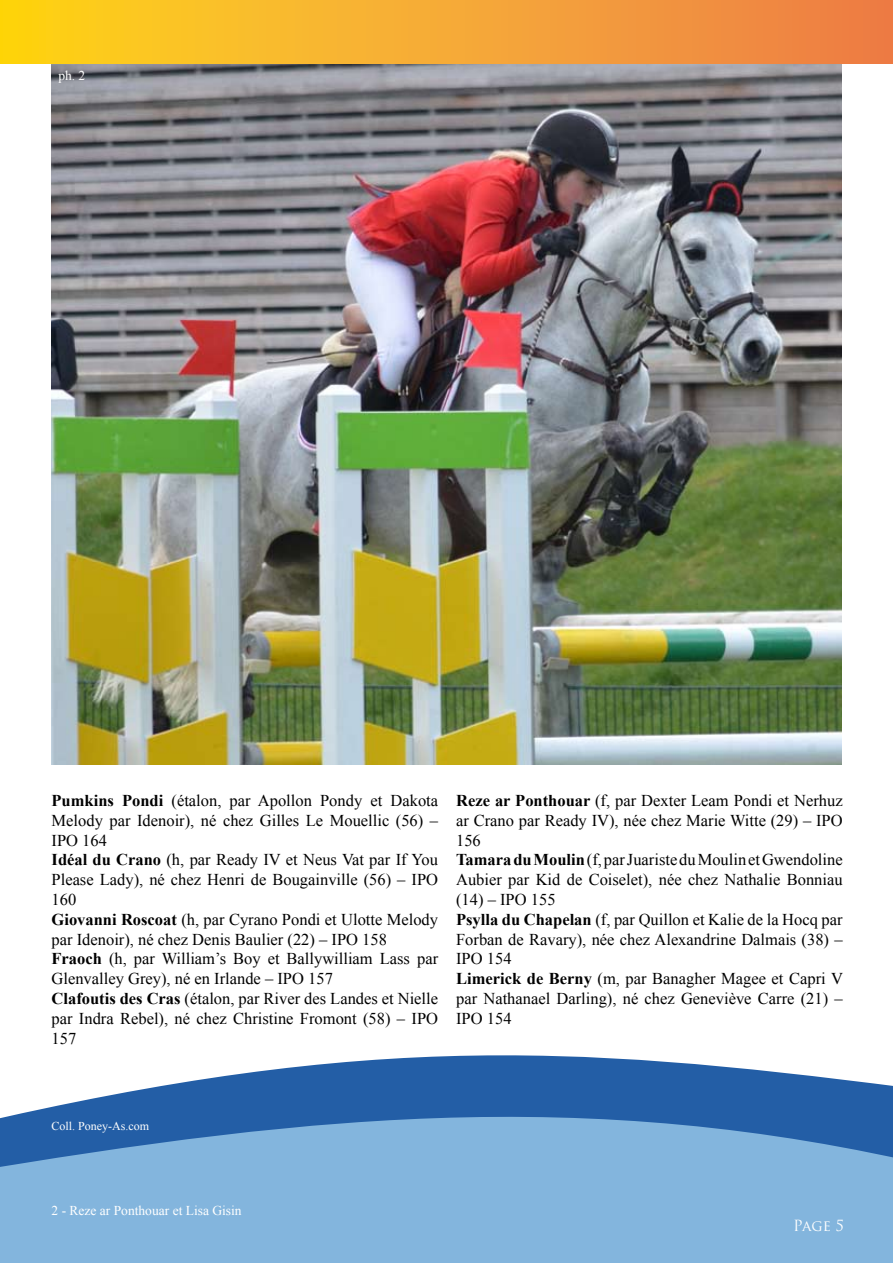
<style>
.page{position:relative;width:893px;height:1263px;background:#fff}
.page>*{position:absolute;margin:0;border:0;box-sizing:border-box;transform-origin:0 0}
.t1{font:16.5px/19.8px "Times New Roman";color:#000}
.t2{font:15px "Trajan Pro";color:#fff}
.t3{font:13.5px "Times New Roman";color:#fff}
.t4{font:12px "Times New Roman";color:#fff}
.s1{font-weight:700}
</style>
<div class="page">
<img style="left:52px;top:63px;width:790px;height:701px">
<svg style="left:0;top:1055px;width:893px;height:208px;background:#71a1cf"></svg>
<svg style="left:0;top:0;width:893px;height:63px;background:#f5a932"></svg>
<p class="t3" style="left:58px;top:67px;width:28px">ph. 2</p>
<p class="t1" style="left:52px;top:790px;width:388px"><span class="s1">Pumkins Pondi</span> (étalon, par Apollon Pondy et Dakota Melody par Idenoir), né chez Gilles Le Mouellic (56) – IPO 164<br><span class="s1">Idéal du Crano</span> (h, par Ready IV et Neus Vat par If You Please Lady), né chez Henri de Bougainville (56) – IPO 160<br><span class="s1">Giovanni Roscoat</span> (h, par Cyrano Pondi et Ulotte Melody par Idenoir), né chez Denis Baulier (22) – IPO 158<br><span class="s1">Fraoch</span> (h, par William’s Boy et Ballywilliam Lass par Glenvalley Grey), né en Irlande – IPO 157<br><span class="s1">Clafoutis des Cras</span> (étalon, par River des Landes et Nielle par Indra Rebel), né chez Christine Fromont (58) – IPO 157</p>
<p class="t1" style="left:456px;top:790px;width:388px"><span class="s1">Reze ar Ponthouar</span> (f, par Dexter Leam Pondi et Nerhuz ar Crano par Ready IV), née chez Marie Witte (29) – IPO 156<br><span class="s1">Tamara du Moulin</span> (f, par Juariste du Moulin et Gwendoline Aubier par Kid de Coiselet), née chez Nathalie Bonniau (14) – IPO 155<br><span class="s1">Psylla du Chapelan</span> (f, par Quillon et Kalie de la Hocq par Forban de Ravary), née chez Alexandrine Dalmais (38) – IPO 154<br><span class="s1">Limerick de Berny</span> (m, par Banagher Magee et Capri V par Nathanael Darling), né chez Geneviève Carre (21) – IPO 154</p>
<p class="t4" style="left:52px;top:1118px;width:99px">Coll. Poney-As.com</p>
<p class="t3" style="left:52px;top:1201px;width:192px">2 - Reze ar Ponthouar et Lisa Gisin</p>
<p class="t2" style="left:793px;top:1216px;width:52px">Page 5</p>
</div>
